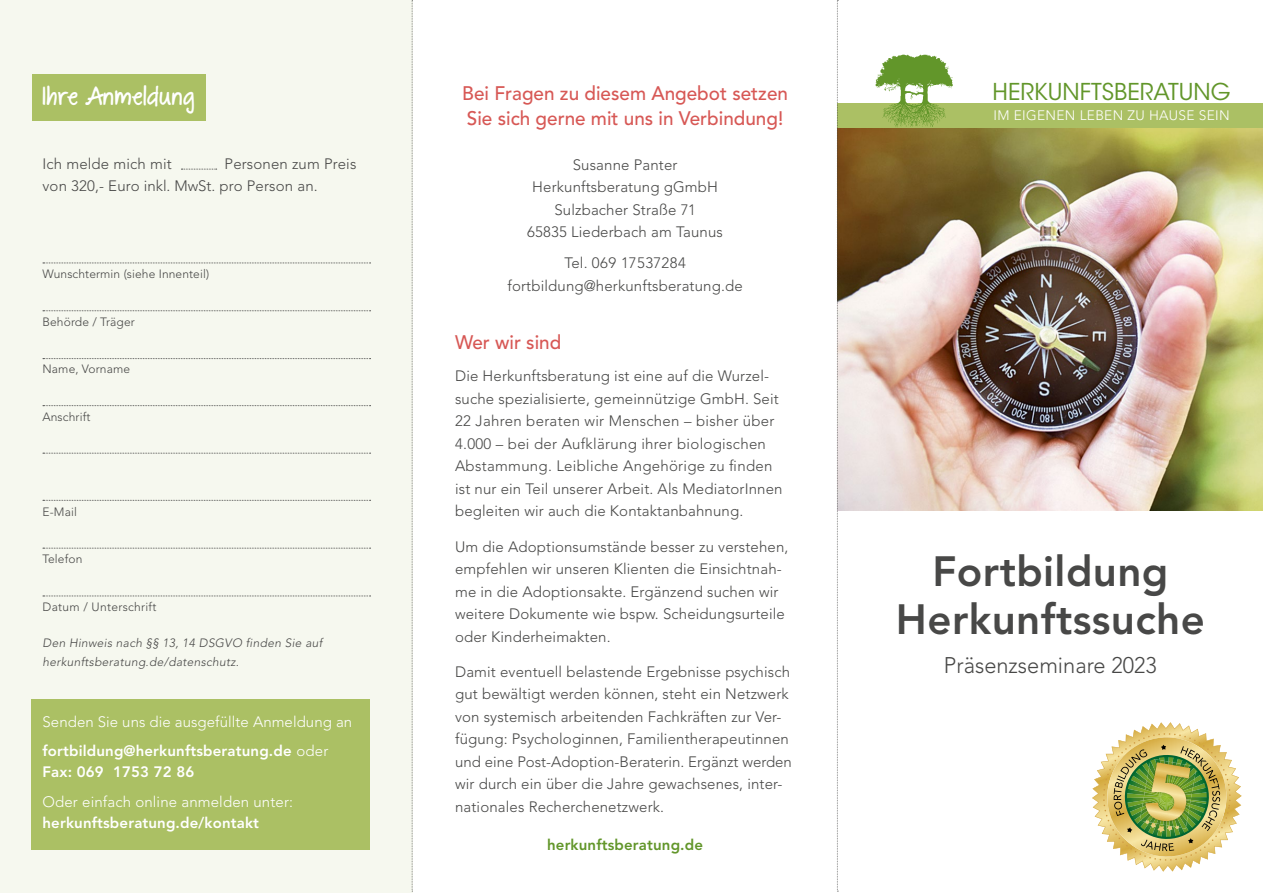
<style>
.page{position:relative;width:1263px;height:893px;background:#fff}
.page>*{position:absolute;margin:0;border:0;box-sizing:border-box;transform-origin:0 0}
.t1{font:800 42px/48px "Avenir LT Std";letter-spacing:.01em;color:#484847;text-align:center}
.t2{font:23.1px "ITC Avant Garde Std";color:#62962a}
.t3{font:300 22.5px "Avenir LT Std";color:#484847}
.t4{font:700 22.5px "The Great Escape";letter-spacing:.025em;color:#fff}
.t5{font:500 19.5px/25.5px "Avenir LT Std";color:#d75855}
.t6{font:300 15px/22.5px "Avenir LT Std";letter-spacing:.01em;color:#484847}
.t7{font:300 15px/29.5px "Avenir LT Std";letter-spacing:.01em;color:#fff}
.t8{font:800 15px "Avenir LT Std";letter-spacing:.01em;color:#fff}
.t9{font:800 15px "Avenir LT Std";letter-spacing:.01em;color:#62962a}
.t10{font:300 13.65px "Avenir LT Std";letter-spacing:.025em;color:#fff}
.t11{font:300 12px "Avenir LT Std";letter-spacing:.01em;color:#484847}
.t12{font:italic 300 12px/19.5px "Avenir LT Std";letter-spacing:.025em;color:#484847}
.s1{font-weight:800}
</style>
<div class="page">
<div style="left:0;top:0;width:412px;height:893px;background:#f6f8ef"></div>
<svg style="left:43px;top:310px;width:328px;height:1px"></svg>
<svg style="left:43px;top:358px;width:328px;height:1px"></svg>
<svg style="left:43px;top:405px;width:328px;height:1px"></svg>
<svg style="left:43px;top:453px;width:328px;height:1px"></svg>
<svg style="left:43px;top:548px;width:328px;height:1px"></svg>
<svg style="left:43px;top:500px;width:328px;height:1px"></svg>
<svg style="left:43px;top:263px;width:328px;height:1px"></svg>
<svg style="left:43px;top:596px;width:328px;height:1px"></svg>
<div style="left:32px;top:74px;width:173px;height:47px;background:#abc064"></div>
<img style="left:838px;top:128px;width:425px;height:382px">
<div style="left:838px;top:103px;width:425px;height:25px;background:#abc064"></div>
<img style="left:872px;top:54px;width:86px;height:80px">
<svg style="left:181px;top:169px;width:36px;height:1px"></svg>
<div style="left:32px;top:699px;width:338px;height:151px;background:#abc064"></div>
<svg style="left:1092px;top:722px;width:150px;height:150px"></svg>
<svg style="left:412px;top:0;width:1px;height:892px"></svg>
<svg style="left:837px;top:0;width:1px;height:892px"></svg>
<h3 class="t4" style="left:43px;top:84px;width:153px">Ihre Anmeldung</h3>
<h2 class="t2" style="left:992px;top:77px;width:239px">HERKUNFTSBERATUNG</h2>
<p class="t10" style="left:994px;top:107px;width:237px">Im eigenen Leben zu Hause sei n</p>
<h3 class="t5" style="left:462px;top:81px;width:327px">Bei Fragen zu diesem Angebot setzen<br>Sie sich gerne mit uns in Verbindung!</h3>
<p class="t6" style="left:527px;top:153px;width:197px;text-align:center">Susanne Panter<br>Herkunftsberatung gGmbH<br>Sulzbacher Straße 71<br>65835 Liederbach am Taunus</p>
<p class="t6" style="left:507px;top:252px;width:237px;text-align:center">Tel. 069 17537284 fortbildung@herkunftsberatung.de</p>
<h3 class="t5" style="left:455px;top:330px;width:108px">Wer wir sind</h3>
<p class="t6" style="left:43px;top:152px;width:131px">Ich melde mich mit</p>
<p class="t6" style="left:43px;top:152px;width:315px;text-indent:182px">Personen zum Preis von 320,- Euro inkl. MwSt. pro Person an.</p>
<p class="t11" style="left:43px;top:267px;width:168px">Wunschtermin (siehe Innenteil)</p>
<p class="t11" style="left:43px;top:314px;width:94px">Behörde / Träger</p>
<p class="t11" style="left:43px;top:362px;width:89px">Name, Vorname</p>
<p class="t11" style="left:43px;top:409px;width:49px">Anschrift</p>
<p class="t6" style="left:455px;top:365px;width:329px">Die Herkunftsberatung ist eine auf die Wurzel&shy;suche spezialisierte, gemeinnützige GmbH. Seit 22 Jahren beraten wir Menschen – bisher über 4.000 – bei der Aufklärung ihrer biologischen Abstammung. Leibliche Angehörige zu finden ist nur ein Teil unserer Arbeit. Als MediatorInnen begleiten wir auch die Kontaktanbahnung.</p>
<p class="t6" style="left:455px;top:535px;width:335px">U m die Adoptionsumstände besser zu verstehen, empfehlen wir unseren Klienten die Einsichtnah&shy;me in die Adoptionsakte. Ergänzend suchen wir weitere Dokumente wie bspw. Scheidungsurteile oder Kinderheimakten.</p>
<p class="t6" style="left:455px;top:660px;width:338px">Damit eventuell belastende Ergebnisse psychisch gut bewältigt werden können, steht ein N etzwerk von systemisch arbeitenden Fachkräften zur Ver&shy;fügung: Psychologinnen, Familientherapeutinnen und eine Post-Adoption-Beraterin. Ergänzt werden wir durch ein über die Jahre gewachsenes, inter&shy;nationales Recherchenetzwerk.</p>
<p class="t11" style="left:43px;top:504px;width:36px">E-Mail</p>
<p class="t11" style="left:43px;top:552px;width:41px">Telefon</p>
<p class="t11" style="left:43px;top:599px;width:115px">Datum / U nterschrift</p>
<p class="t12" style="left:43px;top:633px;width:281px">Den Hinweis nach §§ 13, 14 DSGVO finden Sie auf herkunftsberatung.de/datenschutz.</p>
<h1 class="t1" style="left:896px;top:547px;width:310px">Fortbildung<br>Herkunftssuche</h1>
<h3 class="t3" style="left:944px;top:652px;width:214px">Präsenzseminare 2023</h3>
<p class="t7" style="left:43px;top:707px;width:311px">Senden Sie uns die ausgefüllte Anmeldung an <span class="s1">fortbildung@herkunftsberatung.de</span> oder</p>
<p class="t8" style="left:43px;top:763px;width:153px">Fax: 069 1753 72 86</p>
<p class="t7" style="left:43px;top:787px;width:252px">Oder einfach online anmelden unter:</p>
<p class="t8" style="left:43px;top:814px;width:218px">herkunftsberatung.de/kontakt</p>
<p class="t9" style="left:547px;top:836px;width:157px">herkunftsberatung.de</p>
</div>
